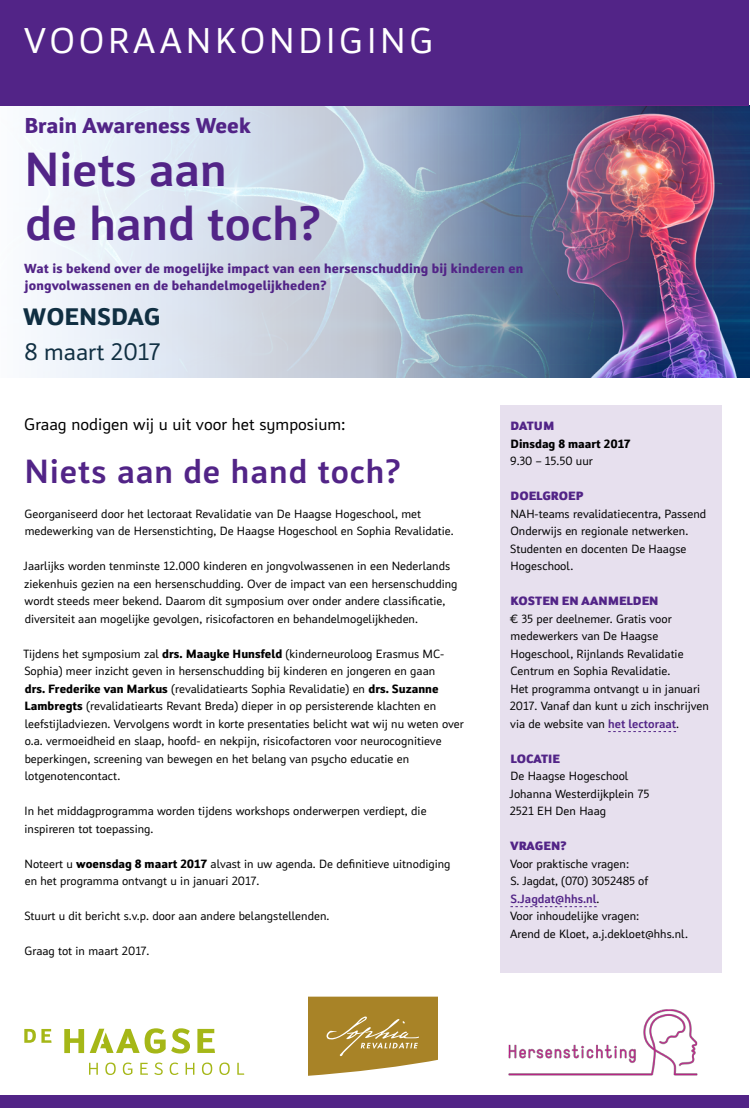
<style>
.page{position:relative;width:750px;height:1108px;background:#fff}
.page>*{position:absolute;margin:0;border:0;box-sizing:border-box;transform-origin:0 0}
.t1{font:500 50px/53.8px "Insider";color:#522487}
.t2{font:37.5px "Insider";letter-spacing:.1em;color:#fff}
.t3{font:500 35px "Insider";letter-spacing:.025em;color:#522487}
.t4{font:25px "Insider";color:#102f42}
.t5{font:700 25px "Insider";color:#102f42}
.t6{font:700 22.5px "Insider";color:#522487}
.t7{font:17.5px "Insider";color:#000}
.t8{font:700 13.75px/17.5px "Insider";letter-spacing:.01em;color:#522487}
.t9{font:12.5px/17.5px "Insider";color:#000}
.t10{font:900 12.5px "Insider";color:#522487}
.t11{font:700 12.5px "Insider";color:#000}
.s1{font-weight:700}
.s2{font-weight:500;color:#522487}
</style>
<div class="page">
<img style="left:0;top:105px;width:372px;height:273px">
<div style="left:0;top:0;width:749px;height:105px;background:#522487"></div>
<div style="left:0;top:1095px;width:749px;height:12px;background:#522487"></div>
<svg style="left:372px;top:105px;width:149px;height:273px"></svg>
<img style="left:521px;top:105px;width:229px;height:273px">
<div style="left:500px;top:406px;width:222px;height:566px;background:#e7e0ee"></div>
<svg style="left:24px;top:1028px;width:220px;height:46px"></svg>
<svg style="left:608px;top:731px;width:68px;height:1px"></svg>
<svg style="left:511px;top:906px;width:86px;height:1px"></svg>
<img style="left:508px;top:1009px;width:190px;height:67px">
<svg style="left:308px;top:996px;width:129px;height:80px"></svg>
<h2 class="t2" style="left:24px;top:19px;width:411px">VOORAANKONDIGING</h2>
<h3 class="t6" style="left:24px;top:110px;width:228px">Brain Awareness Week</h3>
<h1 class="t1" style="left:24px;top:142px;width:298px">Niets aan<br>de hand toch?</h1>
<p class="t8" style="left:24px;top:259px;width:501px">Wat is bekend over de mogelijke impact van een hersenschudding bij kinderen en jongvolwassenen en de behandelmogelijkheden?</p>
<h3 class="t5" style="left:23px;top:300px;width:139px">WOENSDAG</h3>
<h3 class="t4" style="left:24px;top:337px;width:138px">8 maart 2017</h3>
<h3 class="t7" style="left:24px;top:414px;width:323px">Graag nodigen wij u uit voor het symposium:</h3>
<h3 class="t3" style="left:24px;top:449px;width:378px">Niets aan de hand toch?</h3>
<p class="t9" style="left:24px;top:505px;width:431px">Georganiseerd door het lectoraat Revalidatie van De Haagse Hogeschool, met medewerking van de Hersenstichting, De Haagse Hogeschool en Sophia Revalidatie.</p>
<p class="t9" style="left:24px;top:557px;width:436px">Jaarlijks worden tenminste 12.000 kinderen en jongvolwassenen in een Nederlands ziekenhuis gezien na een hersenschudding. Over de impact van een hersenschudding wordt steeds meer bekend. Daarom dit symposium over onder andere classificatie, diversiteit aan mogelijke gevolgen, risicofactoren en behandelmogelijkheden.</p>
<p class="t9" style="left:23px;top:645px;width:442px">Tijdens het symposium zal <span class="s1">drs. Maayke Hunsfeld</span> (kinderneuroloog Erasmus MC-Sophia) meer inzicht geven in hersenschudding bij kinderen en jongeren en gaan<br><span class="s1">drs. Frederike van Markus</span> (revalidatiearts Sophia Revalidatie) en <span class="s1">drs. Suzanne Lambregts</span> (revalidatiearts Revant Breda) dieper in op persisterende klachten en leefstijladviezen. Vervolgens wordt in korte presentaties belicht wat wij nu weten over o.a. vermoeidheid en slaap, hoofd- en nekpijn, risicofactoren voor neurocognitieve beperkingen, screening van bewegen en het belang van psycho educatie en lotgenotencontact.</p>
<p class="t9" style="left:25px;top:802px;width:404px">In het middagprogramma worden tijdens workshops onderwerpen verdiept, die inspireren tot toepassing.</p>
<p class="t9" style="left:24px;top:855px;width:428px">Noteert u <span class="s1">woensdag 8 maart 2017</span> alvast in uw agenda. De definitieve uitnodiging en het programma ontvangt u in januari 2017.</p>
<p class="t9" style="left:24px;top:907px;width:307px">Stuurt u dit bericht s.v.p. door aan andere belangstellenden.</p>
<p class="t9" style="left:24px;top:942px;width:127px">Graag tot in maart 2017.</p>
<p class="t10" style="left:511px;top:417px;width:45px">DATUM</p>
<p class="t11" style="left:511px;top:435px;width:122px">Dinsdag 8 maart 2017</p>
<p class="t9" style="left:510px;top:452px;width:84px">9.30 – 15.50 uur</p>
<p class="t10" style="left:511px;top:487px;width:74px">DOELGROEP</p>
<p class="t9" style="left:510px;top:505px;width:197px">NAH-teams revalidatiecentra, Passend<br>Onderwijs en regionale netwerken.<br>Studenten en docenten De Haagse<br>Hogeschool.</p>
<p class="t10" style="left:511px;top:592px;width:149px">KOSTEN EN AANMELDEN</p>
<p class="t9" style="left:510px;top:610px;width:201px">€ 35 per deelnemer. Gratis voor medewerkers van De Haagse Hogeschool, Rijnlands Revalidatie Centrum en Sophia Revalidatie.<br>Het programma ontvangt u in januari 2017. Vanaf dan kunt u zich inschrijven via de website van <span class="s2">het lectoraat</span>.</p>
<p class="t10" style="left:511px;top:750px;width:51px">LOCATIE</p>
<p class="t9" style="left:509px;top:767px;width:141px">De Haagse Hogeschool<br>Johanna Westerdijkplein 75<br>2521 EH Den Haag</p>
<p class="t10" style="left:510px;top:837px;width:59px">VRAGEN?</p>
<p class="t9" style="left:510px;top:855px;width:179px">Voor praktische vragen:<br>S. Jagdat, (070) 3052485 of<br><span class="s2">S.Jagdat@hhs.nl</span>.<br>Voor inhoudelijke vragen:<br>Arend de Kloet, a.j.dekloet@hhs.nl.</p>
</div>
